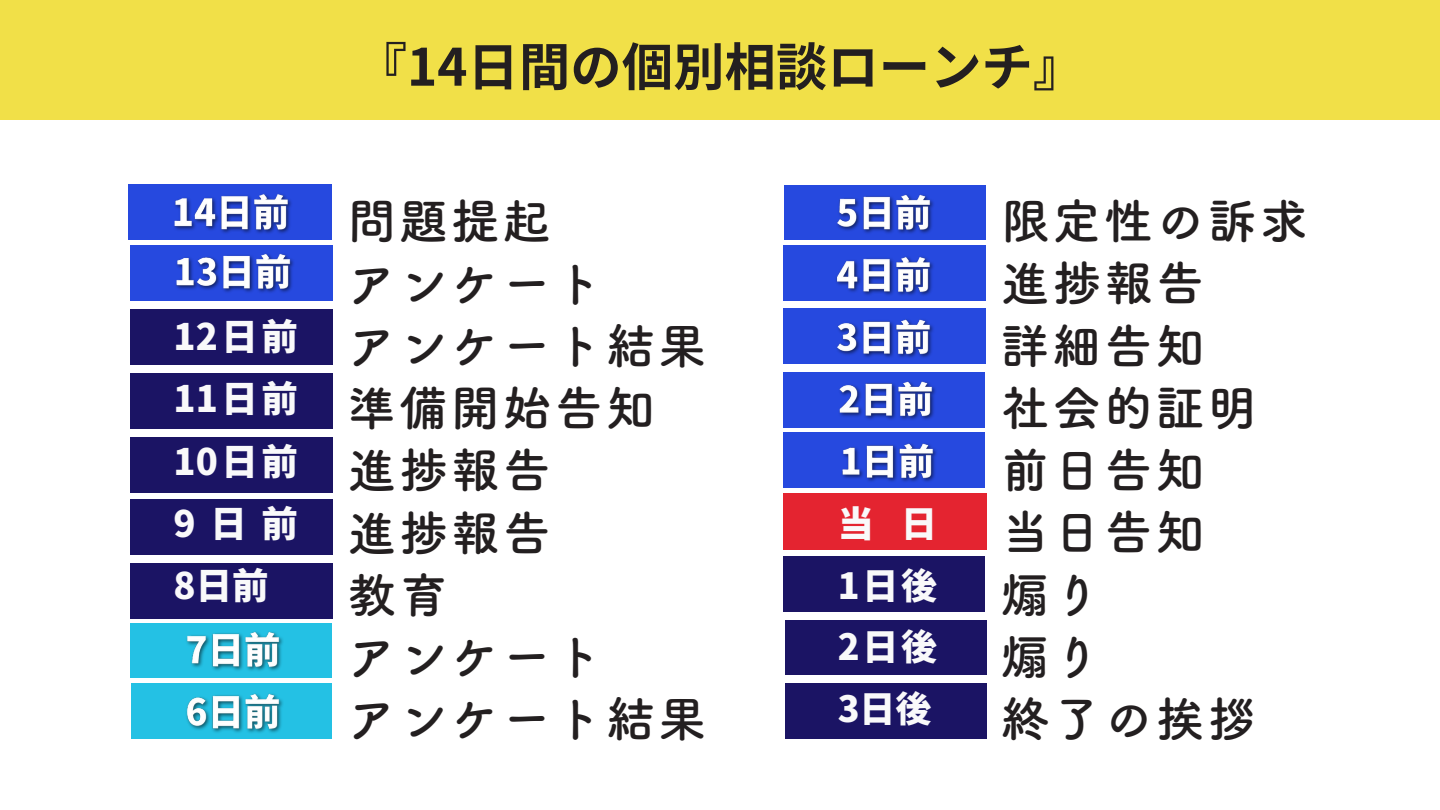
<style>
.page{position:relative;width:1440px;height:810px;background:#fff}
.page>*{position:absolute;margin:0;border:0;box-sizing:border-box;transform-origin:0 0}
.t1{font:700 51.4px "Noto Sans JP";color:#231f20}
.t2{font:48.4px/62.2px "Canva Tsuku B Rd Gothic Std B";letter-spacing:.07em;color:#231f20}
.t3{font:900 36.4px/62.2px "Noto Sans JP";color:#f9f9fa;text-align:justify}
.t4{font:900 36px/61.5px "Noto Sans JP";color:#f9f9fa;text-align:justify}
</style>
<div class="page">
<div style="left:0;top:0;width:1440px;height:120px;background:#f1e048"></div>
<div style="left:128px;top:185px;width:204px;height:55px;background:#2649df"></div>
<div style="left:130px;top:245px;width:203px;height:55px;background:#2649df"></div>
<div style="left:130px;top:438px;width:203px;height:55px;background:#1b1464"></div>
<div style="left:130px;top:500px;width:203px;height:55px;background:#1b1464"></div>
<div style="left:130px;top:563px;width:203px;height:55px;background:#1b1464"></div>
<div style="left:130px;top:310px;width:203px;height:55px;background:#1b1464"></div>
<div style="left:130px;top:374px;width:203px;height:55px;background:#1b1464"></div>
<img style="left:169px;top:184px;width:127px;height:50px">
<img style="left:176px;top:253px;width:118px;height:40px">
<div style="left:131px;top:684px;width:200px;height:54px;background:#24c1e4"></div>
<div style="left:130px;top:624px;width:202px;height:54px;background:#24c1e4"></div>
<img style="left:186px;top:693px;width:97px;height:40px">
<img style="left:183px;top:623px;width:103px;height:48px">
<div style="left:785px;top:185px;width:201px;height:54px;background:#2649df"></div>
<img style="left:837px;top:194px;width:97px;height:40px">
<div style="left:784px;top:245px;width:202px;height:55px;background:#2649df"></div>
<div style="left:784px;top:308px;width:202px;height:55px;background:#2649df"></div>
<div style="left:783px;top:372px;width:202px;height:55px;background:#2649df"></div>
<div style="left:783px;top:433px;width:201px;height:54px;background:#2649df"></div>
<div style="left:783px;top:494px;width:203px;height:55px;background:#e42430"></div>
<img style="left:832px;top:256px;width:105px;height:45px">
<img style="left:842px;top:443px;width:95px;height:39px">
<img style="left:837px;top:319px;width:97px;height:39px">
<img style="left:839px;top:381px;width:97px;height:39px">
<div style="left:785px;top:684px;width:201px;height:54px;background:#1b1464"></div>
<div style="left:784px;top:557px;width:200px;height:54px;background:#1b1464"></div>
<div style="left:785px;top:620px;width:201px;height:55px;background:#1b1464"></div>
<p class="t3" style="left:174px;top:304px;width:126px">12⽇前11⽇前10⽇前9⽇前8⽇前</p>
<p class="t1" style="left:356px;top:26px;width:730px">『14⽇間の個別相談ローンチ』</p>
<p class="t2" style="left:348px;top:190px;width:360px">問題提起<br>アンケート<br>アンケート結果準備開始告知進捗報告<br>進捗報告<br>教育<br>アンケート<br>アンケート結果</p>
<p class="t2" style="left:1001px;top:190px;width:309px">限定性の訴求進捗報告<br>詳細告知<br>社会的証明前⽇告知当⽇告知<br>煽り<br>煽り<br>終了の挨拶</p>
<h1 class="t4" style="left:838px;top:492px;width:101px">当 ⽇ 1⽇後2⽇後3⽇後</h1>
</div>
